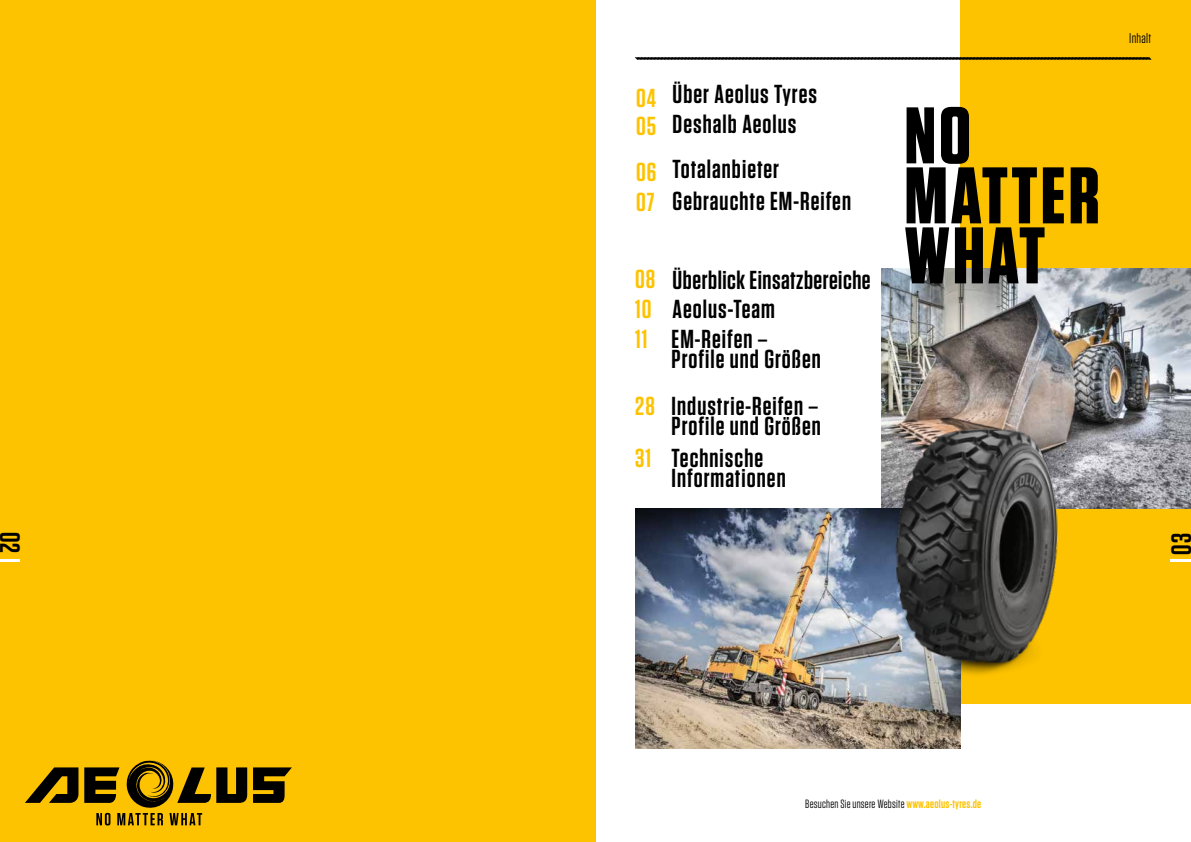
<style>
.page{position:relative;width:1191px;height:842px;background:#fff}
.page>*{position:absolute;margin:0;border:0;box-sizing:border-box;transform-origin:0 0}
.t1{font:700 80px/60px "Tungsten";letter-spacing:.04em;color:#000}
.t2{font:600 28px "Tungsten";color:#000}
.t3{font:600 26px/20px "Tungsten";letter-spacing:.04em;color:#000}
.t4{font:600 26px "Tungsten";letter-spacing:.02em;color:#000}
.t5{font:600 26px/28.5px "Tungsten";letter-spacing:.04em;color:#fdc300}
.t6{font:14px "Tungsten";letter-spacing:.02em;color:#000}
.t7{font:12px "Tungsten";letter-spacing:.02em;color:#000}
.s1{font-weight:600;color:#fdc300}
</style>
<div class="page">
<div style="left:0;top:0;width:595px;height:842px;background:#fdc300"></div>
<div style="left:960px;top:0;width:231px;height:703px;background:#fdc300"></div>
<img style="left:882px;top:268px;width:309px;height:240px">
<svg style="left:635px;top:57px;width:516px;height:3px;background:#2f2b1e"></svg>
<hr style="left:1170px;top:559px;width:21px;height:3px;background:#fff">
<img style="left:635px;top:508px;width:325px;height:240px">
<hr style="left:0;top:559px;width:20px;height:3px;background:#fff">
<svg style="left:25px;top:760px;width:267px;height:65px"></svg>
<img style="left:884px;top:325px;width:233px;height:379px">
<p class="t2" style="left:24px;top:532px;width:23px;rotate:90deg">02</p>
<p class="t5" style="left:636px;top:84px;width:22px">04<br>05</p>
<p class="t5" style="left:636px;top:157px;width:22px;line-height:30.3px">06<br>07</p>
<p class="t3" style="left:672px;top:80px;width:146px;line-height:30px">Über Aeolus Tyres<br>Deshalb Aeolus</p>
<p class="t3" style="left:672px;top:154px;width:180px;line-height:32.1px">Totalanbieter<br>Gebrauchte EM-Reifen</p>
<p class="t5" style="left:635px;top:266px;width:22px">08</p>
<p class="t4" style="left:672px;top:267px;width:200px">Überblick Einsatzbereiche</p>
<p class="t5" style="left:635px;top:295px;width:18px">10</p>
<p class="t3" style="left:672px;top:300px;width:104px">Aeolus-Team</p>
<p class="t5" style="left:635px;top:325px;width:14px">11</p>
<p class="t5" style="left:635px;top:392px;width:21px">28</p>
<p class="t3" style="left:671px;top:329px;width:151px">EM-Reifen –<br>Profile und Größen</p>
<p class="t3" style="left:671px;top:397px;width:151px">Industrie-Reifen –<br>Profile und Größen</p>
<p class="t5" style="left:635px;top:444px;width:17px">31</p>
<p class="t3" style="left:671px;top:449px;width:116px">Technische<br>Informationen</p>
<h1 class="t1" style="left:904px;top:108px;width:196px">NO<br>MATTER<br>WHAT</h1>
<p class="t6" style="left:1129px;top:31px;width:24px">Inhalt</p>
<p class="t2" style="left:1166px;top:554px;width:23px;rotate:-90deg">03</p>
<p class="t7" style="left:805px;top:798px;width:177px">Besuchen Sie unsere Website <span class="s1">www.aeolus-tyres.de</span></p>
</div>
